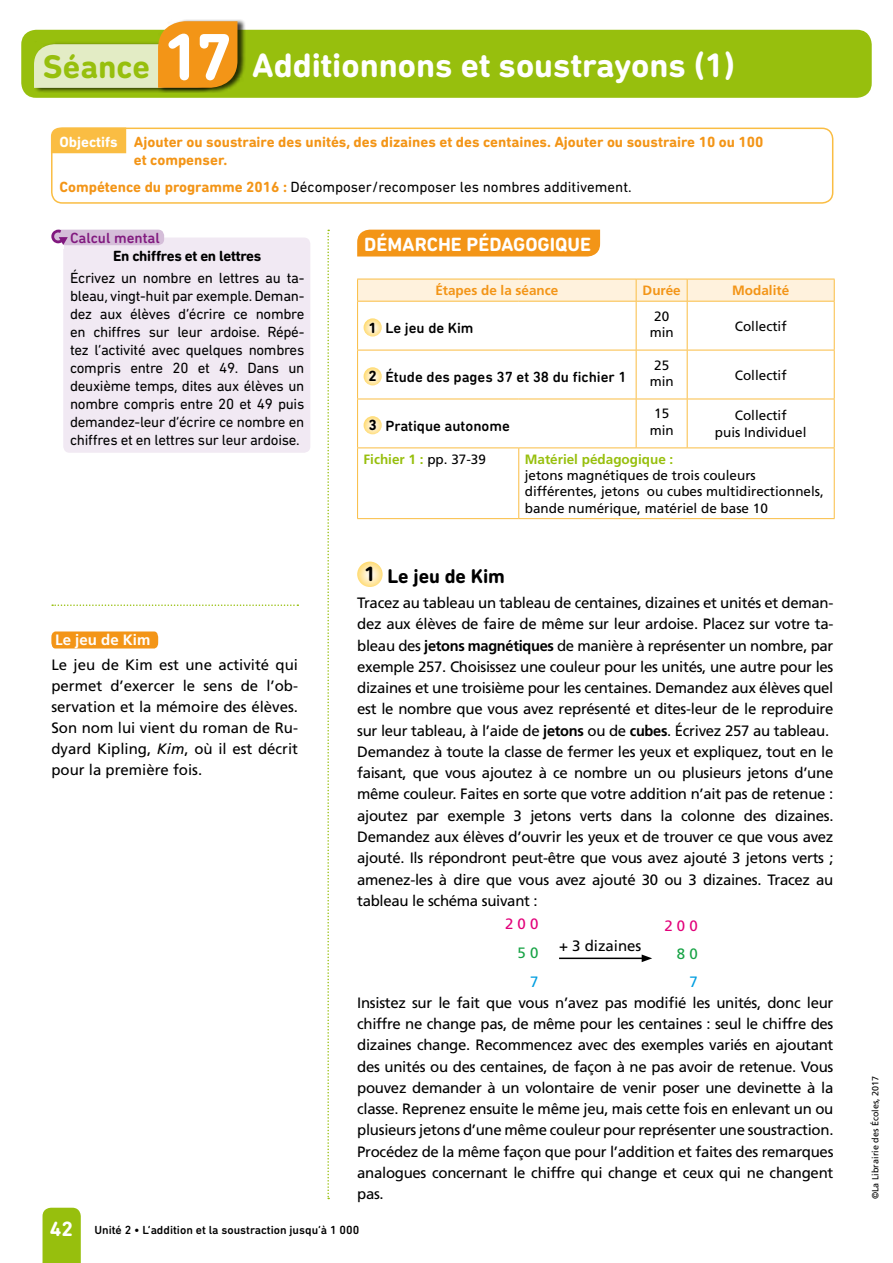
<style>
.page{position:relative;width:893px;height:1263px;background:#fff}
.page>*{position:absolute;margin:0;border:0;box-sizing:border-box;transform-origin:0 0}
.t1{font:700 34.5px "DIN Next Rounded LT Pro";color:#fff}
.t2{font:700 21px "DIN Next Rounded LT Pro";color:#fff}
.t3{font:700 20.25px "DIN Next Rounded LT Pro";color:#000}
.t4{font:700 19.5px "DIN Next Rounded LT Pro";color:#fff}
.t5{font:15px/21.3px "Frutiger LT Std";letter-spacing:-.02em;color:#000;text-align:justify}
.t6{font:15px/18px "DIN Next Rounded LT Pro";letter-spacing:-.02em;color:#000;text-align:justify}
.t7{font:700 15px/18px "DIN Next Rounded LT Pro";color:#f39517}
.t8{font:15px "DIN Next Rounded LT Pro";color:#000}
.t9{font:500 15px "DIN Next Rounded LT Pro";color:#000}
.t10{font:700 15px "DIN Next Rounded LT Pro";letter-spacing:-.02em;color:#000}
.t11{font:500 15px "DIN Next Rounded LT Pro";color:#81197f}
.t12{font:15px "Frutiger LT Std";color:#000}
.t13{font:700 15px "Frutiger LT Std";color:#fff}
.t14{font:700 15px "DIN Next Rounded LT Pro";color:#fff}
.t15{font:15px "Frutiger LT Std";color:#e2007a}
.t16{font:15px "Frutiger LT Std";color:#17a345}
.t17{font:15px "Frutiger LT Std";color:#009ee0}
.t18{font:13.5px/16.2px "Frutiger LT Std";color:#000;text-align:center}
.t19{font:700 13.5px "Frutiger LT Std";color:#97bf0d}
.t20{font:700 13.5px "Frutiger LT Std";color:#f39517}
.t21{font:500 12px "DIN Next Rounded LT Pro";color:#000}
.t22{font:9px "Frutiger LT Std";color:#000}
.s1{font-size:33.3px;color:#97bf0d}
.s2{font-size:67.5px}
.s3{font-weight:700;color:#f39517}
.s4{font-style:italic}
.s5{font-weight:700}
.s6{font-weight:400;color:#000}
.s7{font-size:21px}
</style>
<div class="page">
<div style="left:21px;top:30px;width:851px;height:68px;background:#97bf0d;border-radius:15px"></div>
<div style="left:43px;top:1208px;width:38px;height:55px;background:#97bf0d"></div>
<svg style="left:357px;top:562px;width:26px;height:25px"></svg>
<hr style="left:559px;top:957px;width:85px;height:2px;background:#000">
<svg style="left:642px;top:954px;width:10px;height:8px"></svg>
<div style="left:357px;top:230px;width:243px;height:26px;background:#f39517"></div>
<svg style="left:327px;top:230px;width:2px;height:969px"></svg>
<div style="left:51px;top:128px;width:782px;height:76px;border:2px solid #fabd43;border-radius:11px"></div>
<div style="left:51px;top:128px;width:75px;height:25px;background:#fabd43"></div>
<div style="left:63px;top:238px;width:247px;height:215px;background:#f1e9f3;border-radius:6px"></div>
<div style="left:53px;top:230px;width:111px;height:15px;background:#d5bed9;border-radius:6px"></div>
<svg style="left:51px;top:230px;width:17px;height:15px"></svg>
<div style="left:34px;top:42px;width:191px;height:51px;background:#000;opacity:.75"></div>
<div style="left:158px;top:19px;width:87px;height:73px;background:#000;opacity:.75"></div>
<svg style="left:34px;top:21px;width:203px;height:67px"></svg>
<svg style="left:357px;top:279px;width:478px;height:22px;background:#feefd5"></svg>
<hr style="left:357px;top:301px;width:162px;height:1px;background:#fabd43">
<hr style="left:357px;top:302px;width:1px;height:48px;background:#fabd43">
<hr style="left:519px;top:301px;width:117px;height:1px;background:#fabd43">
<hr style="left:636px;top:301px;width:51px;height:1px;background:#fabd43">
<hr style="left:636px;top:302px;width:1px;height:48px;background:#fabd43">
<hr style="left:687px;top:301px;width:148px;height:1px;background:#fabd43">
<hr style="left:687px;top:302px;width:1px;height:48px;background:#fabd43">
<hr style="left:834px;top:302px;width:1px;height:48px;background:#fabd43">
<hr style="left:357px;top:350px;width:162px;height:1px;background:#fabd43">
<hr style="left:357px;top:350px;width:1px;height:49px;background:#fabd43">
<hr style="left:519px;top:350px;width:117px;height:1px;background:#fabd43">
<hr style="left:636px;top:350px;width:51px;height:1px;background:#fabd43">
<hr style="left:636px;top:350px;width:1px;height:49px;background:#fabd43">
<hr style="left:687px;top:350px;width:148px;height:1px;background:#fabd43">
<hr style="left:687px;top:350px;width:1px;height:49px;background:#fabd43">
<hr style="left:834px;top:350px;width:1px;height:49px;background:#fabd43">
<hr style="left:357px;top:399px;width:162px;height:1px;background:#fabd43">
<hr style="left:357px;top:399px;width:1px;height:48px;background:#fabd43">
<hr style="left:519px;top:399px;width:117px;height:1px;background:#fabd43">
<hr style="left:636px;top:399px;width:51px;height:1px;background:#fabd43">
<hr style="left:636px;top:399px;width:1px;height:48px;background:#fabd43">
<hr style="left:687px;top:399px;width:148px;height:1px;background:#fabd43">
<hr style="left:687px;top:399px;width:1px;height:48px;background:#fabd43">
<hr style="left:834px;top:399px;width:1px;height:48px;background:#fabd43">
<hr style="left:357px;top:447px;width:162px;height:1px;background:#fabd43">
<hr style="left:357px;top:448px;width:1px;height:70px;background:#fabd43">
<hr style="left:519px;top:447px;width:117px;height:1px;background:#fabd43">
<hr style="left:518px;top:448px;width:1px;height:70px;background:#fabd43">
<hr style="left:636px;top:447px;width:51px;height:1px;background:#fabd43">
<hr style="left:687px;top:447px;width:148px;height:1px;background:#fabd43">
<hr style="left:834px;top:448px;width:1px;height:70px;background:#fabd43">
<hr style="left:357px;top:518px;width:162px;height:1px;background:#fabd43">
<hr style="left:519px;top:518px;width:117px;height:1px;background:#fabd43">
<hr style="left:636px;top:518px;width:51px;height:1px;background:#fabd43">
<hr style="left:687px;top:518px;width:148px;height:1px;background:#fabd43">
<svg style="left:364px;top:318px;width:18px;height:18px"></svg>
<svg style="left:364px;top:367px;width:18px;height:18px"></svg>
<svg style="left:364px;top:416px;width:18px;height:18px"></svg>
<svg style="left:52px;top:604px;width:246px;height:2px"></svg>
<svg style="left:51px;top:631px;width:107px;height:17px;background:#f39920"></svg>
<h1 class="t1" style="left:43px;top:45px;width:693px"><span class="s1">Séance</span> <span class="s2">17</span> Additionnons et soustrayons (1)</h1>
<p class="t7" style="left:134px;top:133px;width:631px">Ajouter ou soustraire des unités, des dizaines et des centaines. Ajouter ou soustraire 10 ou 100 et compenser.</p>
<p class="t8" style="left:60px;top:178px;width:574px"><span class="s3">Compétence du programme 2016 :</span> Décomposer/recomposer les nombres additivement.</p>
<p class="t14" style="left:59px;top:133px;width:60px">Objectifs</p>
<p class="t11" style="left:70px;top:229px;width:91px">Calcul mental</p>
<p class="t10" style="left:113px;top:247px;width:150px">En chiffres et en lettres</p>
<p class="t6" style="left:70px;top:269px;width:236px">Écrivez un nombre en lettres au ta&shy;bleau, vingt-huit par exemple. Deman&shy;dez aux élèves d’écrire ce nombre en chiffres sur leur ardoise. Répé&shy;tez l’activité avec quelques nombres compris entre 20 et 49. Dans un deuxième temps, dites aux élèves un nombre compris entre 20 et 49 puis demandez-leur d’écrire ce nombre en chiffres et en lettres sur leur ardoise.</p>
<p class="t13" style="left:55px;top:631px;width:97px">Le jeu de Kim</p>
<p class="t5" style="left:51px;top:654px;width:248px">Le jeu de Kim est une activité qui permet d’exercer le sens de l’ob&shy;servation et la mémoire des élèves.<br>Son nom lui vient du roman de Ru&shy;dyard Kipling, <span class="s4">Kim</span>, où il est décrit pour la première fois.</p>
<h3 class="t4" style="left:364px;top:233px;width:228px">DÉMARCHE PÉDAGOGIQUE</h3>
<p class="t20" style="left:435px;top:283px;width:125px">Étapes de la séance</p>
<p class="t20" style="left:643px;top:283px;width:40px">Durée</p>
<p class="t20" style="left:732px;top:283px;width:59px">Modalité</p>
<p class="t9" style="left:368px;top:319px;width:107px"><span class="s5">1</span> Le jeu de Kim</p>
<p class="t18" style="left:650px;top:308px;width:26px">20 min</p>
<p class="t18" style="left:735px;top:318px;width:53px">Collectif</p>
<p class="t9" style="left:368px;top:368px;width:260px"><span class="s5">2</span> Étude des pages 37 et 38 du fichier 1</p>
<p class="t18" style="left:650px;top:357px;width:26px">25 min</p>
<p class="t18" style="left:735px;top:367px;width:53px">Collectif</p>
<p class="t9" style="left:368px;top:417px;width:143px"><span class="s5">3</span> Pratique autonome</p>
<p class="t18" style="left:650px;top:406px;width:26px">15 min</p>
<p class="t18" style="left:715px;top:408px;width:93px">Collectif<br>puis Individuel</p>
<p class="t19" style="left:364px;top:451px;width:124px">Fichier 1 : <span class="s6">pp. 37-39</span></p>
<p class="t19" style="left:525px;top:451px;width:150px">Matériel pédagogique :</p>
<p class="t18" style="left:525px;top:467px;width:301px;text-align:left">jetons magnétiques de trois couleurs différentes, jetons ou cubes multidirectionnels, bande numérique, matériel de base 10</p>
<h3 class="t3" style="left:364px;top:564px;width:142px"><span class="s7">1</span> Le jeu de Kim</h3>
<p class="t5" style="left:357px;top:592px;width:478px;text-align:left">Tracez au tableau un tableau de centaines, dizaines et unités et deman&shy;dez aux élèves de faire de même sur leur ardoise. Placez sur votre ta&shy;bleau des <span class="s5">jetons magnétiques</span> de manière à représenter un nombre, par exemple 257. Choisissez une couleur pour les unités, une autre pour les dizaines et une troisième pour les centaines. Demandez aux élèves quel est le nombre que vous avez représenté et dites-leur de le reproduire sur leur tableau, à l’aide de <span class="s5">jetons</span> ou de <span class="s5">cubes</span>. Écrivez 257 au tableau.<br>Demandez à toute la classe de fermer les yeux et expliquez, tout en le faisant, que vous ajoutez à ce nombre un ou plusieurs jetons d’une même couleur. Faites en sorte que votre addition n’ait pas de retenue : ajoutez par exemple 3 jetons verts dans la colonne des dizaines.<br>Demandez aux élèves d’ouvrir les yeux et de trouver ce que vous avez ajouté. Ils répondront peut-être que vous avez ajouté 3 jetons verts ; amenez-les à dire que vous avez ajouté 30 ou 3 dizaines. Tracez au tableau le schéma suivant :</p>
<p class="t15" style="left:505px;top:915px;width:35px">2 0 0</p>
<p class="t16" style="left:518px;top:944px;width:22px">5 0</p>
<p class="t17" style="left:530px;top:972px;width:10px">7</p>
<p class="t15" style="left:664px;top:917px;width:35px">2 0 0</p>
<p class="t16" style="left:677px;top:945px;width:22px">8 0</p>
<p class="t17" style="left:689px;top:972px;width:10px">7</p>
<p class="t12" style="left:559px;top:937px;width:84px">+ 3 dizaines</p>
<p class="t5" style="left:357px;top:992px;width:478px">Insistez sur le fait que vous n’avez pas modifié les unités, donc leur chiffre ne change pas, de même pour les centaines : seul le chiffre des dizaines change. Recommencez avec des exemples variés en ajoutant des unités ou des centaines, de façon à ne pas avoir de retenue. Vous pouvez demander à un volontaire de venir poser une devinette à la classe. Reprenez ensuite le même jeu, mais cette fois en enlevant un ou plusieurs jetons d’une même couleur pour représenter une soustraction.<br>Procédez de la même façon que pour l’addition et faites des remarques analogues concernant le chiffre qui change et ceux qui ne changent pas.</p>
<h2 class="t2" style="left:50px;top:1217px;width:25px">42</h2>
<p class="t21" style="left:94px;top:1223px;width:266px">Unité 2 • L’addition et la soustraction jusqu’à 1 000</p>
<p class="t22" style="left:870px;top:1199px;width:125px;rotate:-90deg">©La Librairie des Écoles, 2017</p>
</div>
